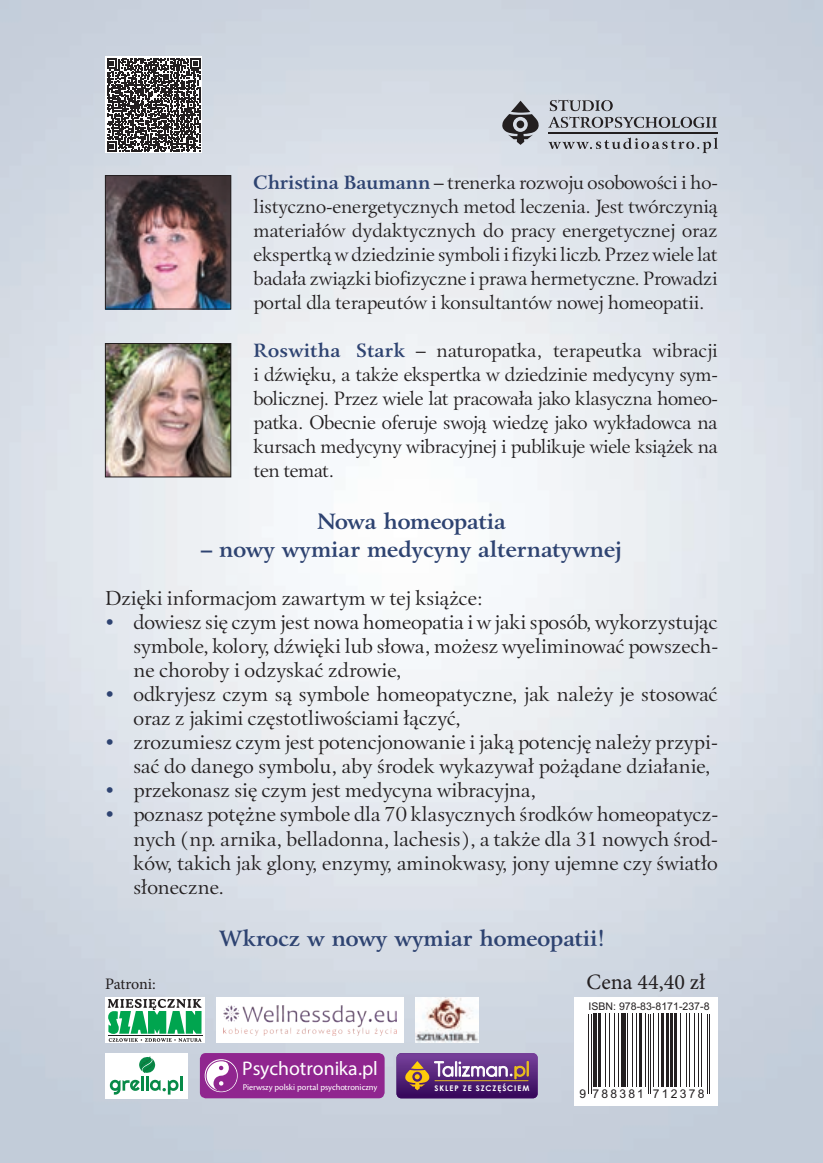
<style>
.page{position:relative;width:823px;height:1163px;background:#fff}
.page>*{position:absolute;margin:0;border:0;box-sizing:border-box;transform-origin:0 0}
.t1{font:700 22px "Eunice EFN";color:#2e4371}
.t2{font:22px "Minion Pro";color:#231f20}
.t3{font:20px/24px "Eunice EFN";letter-spacing:.005em;color:#231f20;text-align:justify}
.t4{font:19.6px "Myriad Pro";color:#fff}
.t5{font:19px/24px "Eunice EFN";letter-spacing:-.015em;color:#231f20;text-align:justify}
.t6{font:16px "Minion Pro";letter-spacing:-.015em;color:#231f20}
.t7{font:12px "Arial";letter-spacing:.19em;color:#231f20}
.t8{font:10.6px "Arial";color:#231f20}
.t9{font:9.2px "Cronos Pro";color:#fff}
.t10{font:700 7.8px "Century Gothic";letter-spacing:.12em;color:#fff}
.s1{font-weight:700;color:#2e4371}
</style>
<div class="page">
<img style="left:0;top:0;width:822px;height:1162px">
<div style="left:200px;top:1052px;width:184px;height:46px;background:#90268f;border-radius:6px"></div>
<svg style="left:204px;top:1059px;width:33px;height:32px"></svg>
<svg style="left:396px;top:1052px;width:141px;height:46px;background:#70447d"></svg>
<hr style="left:547px;top:132px;width:170px;height:1px;background:#231f20">
<svg style="left:548px;top:100px;width:168px;height:28px;background:#b2b7bf"></svg>
<svg style="left:548px;top:137px;width:169px;height:16px;background:#b7bcc4"></svg>
<svg style="left:502px;top:101px;width:36px;height:44px;background:#87898f"></svg>
<svg style="left:574px;top:997px;width:143px;height:109px"></svg>
<hr style="left:588px;top:1013px;width:1px;height:80px;background:#231f20">
<hr style="left:590px;top:1013px;width:1px;height:80px;background:#231f20">
<hr style="left:593px;top:1013px;width:3px;height:73px;background:#231f20">
<hr style="left:598px;top:1013px;width:2px;height:73px;background:#231f20">
<hr style="left:605px;top:1013px;width:1px;height:73px;background:#231f20">
<hr style="left:608px;top:1013px;width:1px;height:73px;background:#231f20">
<hr style="left:614px;top:1013px;width:1px;height:73px;background:#231f20">
<hr style="left:617px;top:1013px;width:1px;height:73px;background:#231f20">
<div style="left:620px;top:1013px;width:5px;height:73px;background:#231f20"></div>
<hr style="left:626px;top:1013px;width:1px;height:73px;background:#231f20">
<hr style="left:631px;top:1013px;width:1px;height:73px;background:#231f20">
<hr style="left:635px;top:1013px;width:1px;height:73px;background:#231f20">
<hr style="left:639px;top:1013px;width:2px;height:73px;background:#231f20">
<hr style="left:644px;top:1013px;width:1px;height:73px;background:#231f20">
<hr style="left:647px;top:1013px;width:1px;height:80px;background:#231f20">
<hr style="left:649px;top:1013px;width:1px;height:80px;background:#231f20">
<hr style="left:652px;top:1013px;width:1px;height:73px;background:#231f20">
<hr style="left:657px;top:1013px;width:1px;height:73px;background:#231f20">
<hr style="left:661px;top:1013px;width:2px;height:73px;background:#231f20">
<hr style="left:666px;top:1013px;width:2px;height:73px;background:#231f20">
<hr style="left:670px;top:1013px;width:2px;height:73px;background:#231f20">
<hr style="left:674px;top:1013px;width:2px;height:73px;background:#231f20">
<hr style="left:679px;top:1013px;width:1px;height:73px;background:#231f20">
<hr style="left:685px;top:1013px;width:1px;height:73px;background:#231f20">
<hr style="left:688px;top:1013px;width:1px;height:73px;background:#231f20">
<hr style="left:693px;top:1013px;width:1px;height:73px;background:#231f20">
<hr style="left:697px;top:1013px;width:1px;height:73px;background:#231f20">
<hr style="left:701px;top:1013px;width:1px;height:73px;background:#231f20">
<hr style="left:706px;top:1013px;width:1px;height:80px;background:#231f20">
<hr style="left:708px;top:1013px;width:1px;height:80px;background:#231f20">
<svg style="left:105px;top:57px;width:97px;height:96px"></svg>
<svg style="left:107px;top:58px;width:93px;height:94px"></svg>
<img style="left:107px;top:345px;width:122px;height:130px">
<div style="left:105px;top:343px;width:126px;height:134px;border:1px solid #231f20"></div>
<img style="left:107px;top:177px;width:122px;height:130px">
<div style="left:105px;top:175px;width:126px;height:134px;border:1px solid #231f20"></div>
<svg style="left:105px;top:997px;width:100px;height:45px"></svg>
<svg style="left:107px;top:998px;width:94px;height:43px"></svg>
<hr style="left:108px;top:1035px;width:94px;height:1px;background:#231f20">
<div style="left:105px;top:1052px;width:83px;height:46px;background:#fff"></div>
<svg style="left:110px;top:1056px;width:72px;height:38px"></svg>
<img style="left:415px;top:997px;width:63px;height:45px">
<div style="left:216px;top:997px;width:188px;height:45px;background:#fff"></div>
<img style="left:224px;top:1005px;width:172px;height:30px">
<p class="t5" style="left:253px;top:171px;width:465px"><span class="s1">Christina Baumann</span> – trenerka rozwoju osobowości i ho&shy;listyczno-energetycznych metod leczenia. Jest twórczynią materiałów dydaktycznych do pracy energetycznej oraz ekspertką w dziedzinie symboli i fizyki liczb. Przez wiele lat badała związki biofizyczne i prawa hermetyczne. Prowadzi portal dla terapeutów i konsultantów nowej homeopatii.</p>
<p class="t5" style="left:253px;top:339px;width:465px"><span class="s1">Roswitha Stark</span> – naturopatka, terapeutka wibracji i dźwięku, a także ekspertka w dziedzinie medycyny sym&shy;bolicznej. Przez wiele lat pracowała jako klasyczna homeo&shy;patka. Obecnie oferuje swoją wiedzę jako wykładowca na kursach medycyny wibracyjnej i publikuje wiele książek na ten temat.</p>
<p class="t1" style="left:317px;top:507px;width:190px">Nowa homeopatia</p>
<p class="t1" style="left:201px;top:535px;width:422px">– nowy wymiar medycyny alternatywnej</p>
<p class="t3" style="left:105px;top:586px;width:379px">Dzięki informacjom zawartym w tej książce:</p>
<p class="t3" style="left:133px;top:610px;width:586px;text-indent:-28px"><span class="s1">•</span> dowiesz się czym jest nowa homeopatia i w jaki sposób, wykorzystując symbole, kolory, dźwięki lub słowa, możesz wyeliminować powszech&shy;ne choroby i odzyskać zdrowie,</p>
<p class="t3" style="left:133px;top:682px;width:585px;text-indent:-28px"><span class="s1">•</span> odkryjesz czym są symbole homeopatyczne, jak należy je stosować oraz z jakimi częstotliwościami łączyć,</p>
<p class="t3" style="left:133px;top:730px;width:585px;text-indent:-28px"><span class="s1">•</span> zrozumiesz czym jest potencjonowanie i jaką potencję należy przypi&shy;sać do danego symbolu, aby środek wykazywał pożądane działanie,</p>
<p class="t3" style="left:105px;top:778px;width:432px"><span class="s1">•</span> przekonasz się czym jest medycyna wibracyjna,</p>
<p class="t3" style="left:133px;top:802px;width:586px;text-indent:-28px"><span class="s1">•</span> poznasz potężne symbole dla 70 klasycznych środków homeopatycz&shy;nych (np. arnika, belladonna, lachesis), a także dla 31 nowych środ&shy;ków, takich jak glony, enzymy, aminokwasy, jony ujemne czy światło słoneczne.</p>
<p class="t1" style="left:219px;top:923px;width:386px">Wkrocz w nowy wymiar homeopatii!</p>
<p class="t6" style="left:105px;top:973px;width:52px">Patroni:</p>
<p class="t2" style="left:586px;top:967px;width:120px">Cena 44,40 zł</p>
<p class="t8" style="left:588px;top:998px;width:122px">ISBN: 978-83-8171-237-8</p>
<p class="t4" style="left:242px;top:1055px;width:137px">Psychotronika.pl</p>
<p class="t9" style="left:242px;top:1081px;width:136px">Pierwszy polski portal psychotroniczny</p>
<p class="t10" style="left:434px;top:1081px;width:96px">SKLEP ZE SZCZĘŚCIEM</p>
<p class="t7" style="left:579px;top:1086px;width:126px">9 788381 712378</p>
</div>
